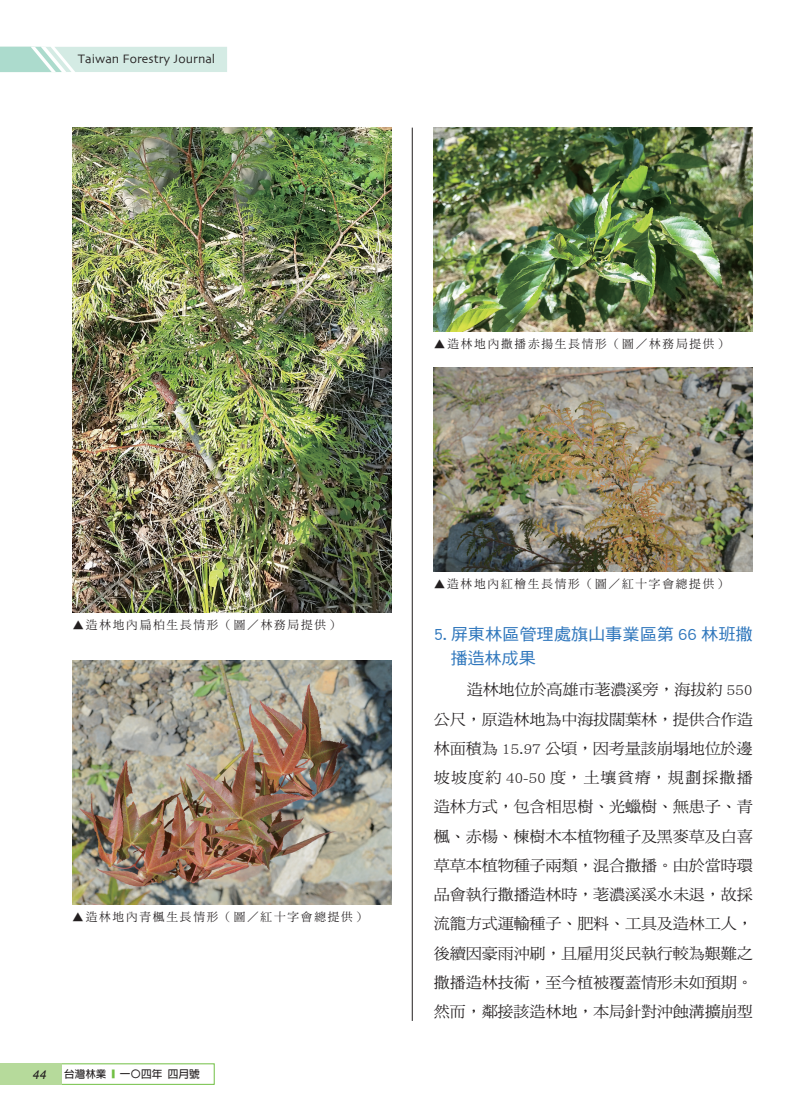
<style>
.page{position:relative;width:808px;height:1106px;background:#fff}
.page>*{position:absolute;margin:0;border:0;box-sizing:border-box;transform-origin:0 0}
.小標{font:16.5px/24px "DF Hei Std W5";letter-spacing:-.01em;color:#2e76bc;scale:1.05 1}
.new{font:15.45px/29.2px "DF Ming Std W5";letter-spacing:-.015em;color:#231f20;text-align:justify;scale:1.05 1}
.t1{font:12.75px "Skia";color:#231f20}
.t2{font:italic 12.15px "Arial";color:#231f20}
.照片說{font:11.7px "DF Ming Std W5";letter-spacing:.15em;color:#231f20}
.t3{font:700 10.65px "AR Hei B5";color:#231f20}
.s1{color:#71bf44}
</style>
<div class="page">
<hr style="left:412px;top:128px;width:1px;height:892px;background:#231f20">
<img style="left:72px;top:128px;width:319px;height:485px">
<img style="left:434px;top:127px;width:319px;height:204px">
<img style="left:72px;top:660px;width:319px;height:244px">
<img style="left:434px;top:367px;width:319px;height:204px">
<div style="left:0;top:1063px;width:62px;height:21px;background:#b6da9b"></div>
<svg style="left:0;top:47px;width:227px;height:25px;background:#cee8e0"></svg>
<p class="t1" style="left:78px;top:51px;width:139px">Taiwan Forestry Journal</p>
<p class="照片說" style="left:434px;top:337px;width:296px">▲造林地內撒播赤揚生長情形（圖／林務局提供）</p>
<p class="照片說" style="left:72px;top:619px;width:269px">▲造林地內扁柏生長情形（圖／林務局提供）</p>
<p class="照片說" style="left:72px;top:910px;width:296px">▲造林地內青楓生長情形（圖／紅十字會總提供）</p>
<p class="t2" style="left:33px;top:1066px;width:15px">44</p>
<p class="t3" style="left:64px;top:1068px;width:137px">台灣林業 <span class="s1">■</span> 一〇四年 四月號</p>
<p class="照片說" style="left:434px;top:577px;width:296px">▲造林地內紅檜生長情形（圖／紅十字會總提供）</p>
<p class="小標" style="left:450px;top:621px;width:289px;text-indent:-16px">5. 屏東林區管理處旗山事業區第 66 林班撒播造林成果</p>
<p class="new" style="left:434px;top:675px;width:305px;text-indent:33px">造林地位於高雄市荖濃溪旁，海拔約 550公尺，原造林地為中海拔闊葉林，提供合作造林面積為 15.97 公頃，因考量該崩塌地位於邊坡坡度約 40-50 度，土壤貧瘠，規劃採撒播造林方式，包含相思樹、光蠟樹、無患子、青楓、赤楊、楝樹木本植物種子及黑麥草及白喜草草本植物種子兩類，混合撒播。由於當時環品會執行撒播造林時，荖濃溪溪水未退，故採流籠方式運輸種子、肥料、工具及造林工人，後續因豪雨沖刷，且雇用災民執行較為艱難之撒播造林技術，至今植被覆蓋情形未如預期。然而，鄰接該造林地，本局針對沖蝕溝擴崩型</p>
</div>
